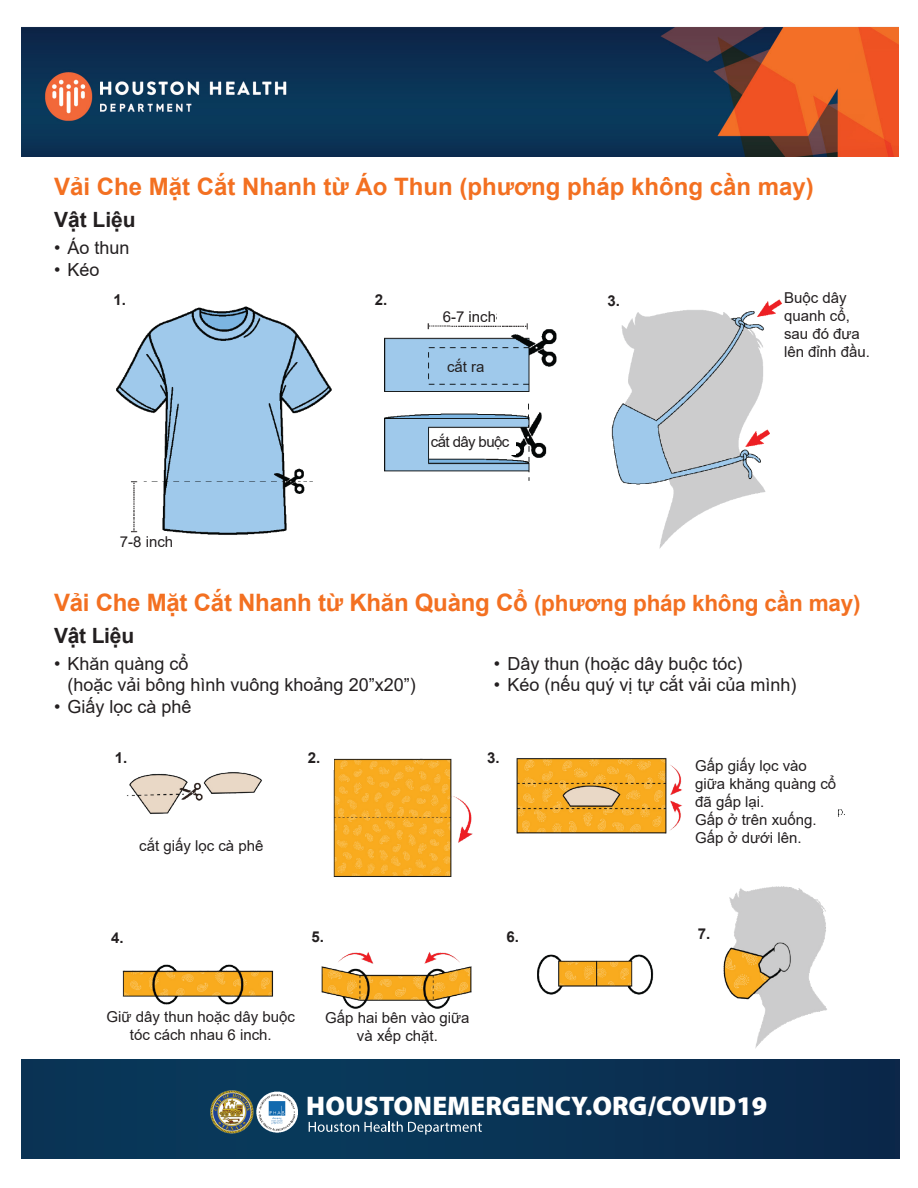
<style>
.page{position:relative;width:918px;height:1188px;background:#fff}
.page>*{position:absolute;margin:0;border:0;box-sizing:border-box;transform-origin:0 0}
.t1{font:900 27px "Myriad Pro";color:#fff}
.t2{font:700 24px "Arial";color:#f37021}
.t3{font:700 21px "Arial";letter-spacing:-.005em;color:#231f20}
.t4{font:18px/21.6px "Arial";color:#231f20}
.t5{font:15px/18px "Arial";color:#231f20}
.t6{font:700 15px "Arial";color:#231f20}
.t7{font:15px "Arial";letter-spacing:-.04em;color:#231f20}
.s1{font-size:22.5px}
</style>
<div class="page">
<img style="left:116px;top:299px;width:666px;height:250px">
<img style="left:122px;top:758px;width:723px;height:291px">
<div style="left:115px;top:752px;width:26px;height:18px;background:#fff"></div>
<div style="left:113px;top:294px;width:26px;height:18px;background:#fff"></div>
<div style="left:132px;top:840px;width:139px;height:28px;background:#fff"></div>
<div style="left:120px;top:536px;width:104px;height:18px;background:#fff"></div>
<div style="left:443px;top:311px;width:53px;height:11px;background:#fff"></div>
<div style="left:431px;top:436px;width:84px;height:19px;background:#fff"></div>
<div style="left:447px;top:361px;width:70px;height:18px;background:#9fc9eb"></div>
<div style="left:695px;top:760px;width:142px;height:105px;background:#fff"></div>
<div style="left:104px;top:1011px;width:194px;height:39px;background:#fff"></div>
<div style="left:319px;top:1012px;width:157px;height:32px;background:#fff"></div>
<div style="left:308px;top:752px;width:26px;height:18px;background:#fff"></div>
<div style="left:375px;top:294px;width:26px;height:18px;background:#fff"></div>
<div style="left:487px;top:752px;width:26px;height:18px;background:#fff"></div>
<div style="left:608px;top:295px;width:25px;height:18px;background:#fff"></div>
<div style="left:111px;top:932px;width:26px;height:18px;background:#fff"></div>
<div style="left:312px;top:932px;width:26px;height:18px;background:#fff"></div>
<div style="left:507px;top:932px;width:25px;height:18px;background:#fff"></div>
<div style="left:698px;top:928px;width:26px;height:18px;background:#fff"></div>
<img style="left:22px;top:26px;width:877px;height:130px">
<div style="left:22px;top:1059px;width:878px;height:99px;background:#0a3455"></div>
<svg style="left:309px;top:1121px;width:173px;height:14px"></svg>
<img style="left:210px;top:1090px;width:44px;height:44px">
<img style="left:256px;top:1091px;width:41px;height:41px">
<p class="t2" style="left:54px;top:169px;width:761px">Vải Che Mặt Cắt Nhanh từ Áo Thun (phương pháp không cần may)</p>
<p class="t3" style="left:54px;top:204px;width:83px">Vật Liệu</p>
<p class="t4" style="left:54px;top:237px;width:77px">• Áo thun</p>
<p class="t4" style="left:54px;top:259px;width:47px">• Kéo</p>
<p class="t6" style="left:113px;top:289px;width:14px">1.</p>
<p class="t5" style="left:120px;top:532px;width:55px">7-8 inch</p>
<p class="t6" style="left:375px;top:289px;width:14px">2.</p>
<p class="t5" style="left:443px;top:308px;width:55px">6-7 inch</p>
<p class="t5" style="left:447px;top:357px;width:39px">cắt ra</p>
<p class="t7" style="left:431px;top:432px;width:80px">cắt dây buộc</p>
<p class="t6" style="left:608px;top:290px;width:14px">3.</p>
<p class="t5" style="left:784px;top:288px;width:87px">Buộc dây quanh cổ, sau đó đưa lên đỉnh đầu.</p>
<p class="t2" style="left:54px;top:586px;width:808px">Vải Che Mặt Cắt Nhanh từ Khăn Quàng Cổ <span class="s1">(phương pháp không cần may)</span></p>
<p class="t3" style="left:54px;top:621px;width:82px">Vật Liệu</p>
<p class="t4" style="left:68px;top:653px;width:350px;text-indent:-14px">• Khăn quàng cổ<br>(hoặc vải bông hình vuông khoảng 20”x20”)</p>
<p class="t4" style="left:54px;top:696px;width:139px">• Giấy lọc cà phê</p>
<p class="t4" style="left:494px;top:653px;width:250px">• Dây thun (hoặc dây buộc tóc)</p>
<p class="t4" style="left:494px;top:674px;width:304px">• Kéo (nếu quý vị tự cắt vải của mình)</p>
<p class="t6" style="left:115px;top:747px;width:14px">1.</p>
<p class="t5" style="left:139px;top:837px;width:126px">cắt giấy lọc cà phê</p>
<p class="t6" style="left:308px;top:747px;width:14px">2.</p>
<p class="t6" style="left:487px;top:747px;width:14px">3.</p>
<p class="t5" style="left:695px;top:757px;width:142px">Gấp giấy lọc vào giữa khăng quàng cổ đã gấp lại.</p>
<p class="t5" style="left:695px;top:811px;width:123px">Gấp ở trên xuống.<br>Gấp ở dưới lên.</p>
<p class="t6" style="left:111px;top:927px;width:14px">4.</p>
<p class="t6" style="left:312px;top:927px;width:14px">5.</p>
<p class="t6" style="left:507px;top:927px;width:14px">6.</p>
<p class="t6" style="left:698px;top:923px;width:14px">7.</p>
<p class="t5" style="left:107px;top:1007px;width:190px;text-align:center">Giữ dây thun hoặc dây buộc tóc cách nhau 6 inch.</p>
<p class="t5" style="left:325px;top:1009px;width:146px;text-align:center">Gấp hai bên vào giữa và xếp chặt.</p>
<p class="t1" style="left:306px;top:1088px;width:463px">HOUSTONEMERGENCY.ORG/COVID19</p>
</div>
